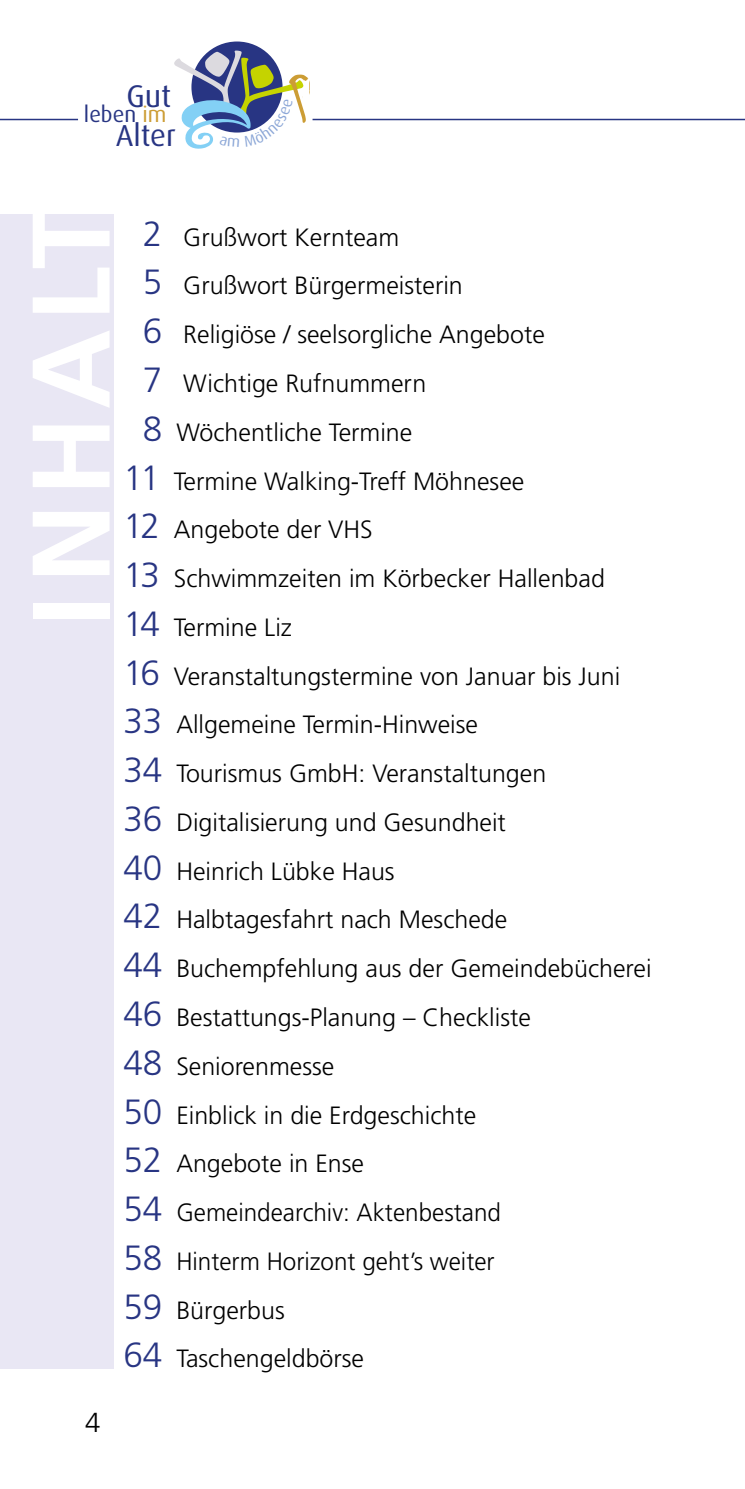
<style>
.page{position:relative;width:745px;height:1489px;background:#fff}
.page>*{position:absolute;margin:0;border:0;box-sizing:border-box;transform-origin:0 0}
.t1{font:700 110px "Frutiger LT Std";letter-spacing:.07em;color:#fff}
.t2{font:31.25px "Dax";color:#283583}
.t3{font:30.25px "Dax";color:#283583}
.t4{font:300 27.5px "Frutiger LT Std";color:#000}
.t5{font:300 25px "Frutiger LT Std";color:#000}
.t6{font:22.25px "Dax";color:#283583}
.s1{color:#cc9d35}
.s2{font-size:35px;color:#283583}
</style>
<div class="page">
<svg style="left:191px;top:41px;width:91px;height:91px"></svg>
<hr style="left:0;top:119px;width:78px;height:1px;background:#283583">
<hr style="left:312px;top:119px;width:432px;height:1px;background:#283583">
<div style="left:0;top:214px;width:113px;height:1154px;background:#e9e7f4"></div>
<svg style="left:191px;top:47px;width:129px;height:86px"></svg>
<p class="t2" style="left:126px;top:78px;width:46px">Gut</p>
<p class="t6" style="left:84px;top:102px;width:84px">leben <span class="s1">im</span></p>
<p class="t3" style="left:116px;top:118px;width:62px">Alter</p>
<h1 class="t1" style="left:7px;top:626px;width:419px;rotate:-90deg">INHALT</h1>
<p class="t5" style="left:143px;top:223px;width:258px"><span class="s2">2</span> Grußwort Kernteam</p>
<p class="t5" style="left:143px;top:271px;width:321px"><span class="s2">5</span> Grußwort Bürgermeisterin</p>
<p class="t5" style="left:143px;top:320px;width:403px"><span class="s2">6</span> Religiöse / seelsorgliche Angebote</p>
<p class="t5" style="left:143px;top:369px;width:285px"><span class="s2">7</span> Wichtige Rufnummern</p>
<p class="t5" style="left:143px;top:418px;width:271px"><span class="s2">8</span> Wöchentliche Termine</p>
<p class="t5" style="left:123px;top:466px;width:402px"><span class="s2">11</span> Termine Walking-Treff Möhnesee</p>
<p class="t5" style="left:123px;top:515px;width:251px"><span class="s2">12</span> Angebote der VHS</p>
<p class="t5" style="left:123px;top:564px;width:482px"><span class="s2">13</span> Schwimmzeiten im Körbecker Hallenbad</p>
<p class="t5" style="left:123px;top:613px;width:170px"><span class="s2">14</span> Termine Liz</p>
<p class="t5" style="left:123px;top:661px;width:498px"><span class="s2">16</span> Veranstaltungstermine von Januar bis Juni</p>
<p class="t5" style="left:123px;top:710px;width:356px"><span class="s2">33</span> Allgemeine Termin-Hinweise</p>
<p class="t5" style="left:123px;top:759px;width:424px"><span class="s2">34</span> Tourismus GmbH: Veranstaltungen</p>
<p class="t5" style="left:123px;top:808px;width:384px"><span class="s2">36</span> Digitalisierung und Gesundheit</p>
<p class="t5" style="left:123px;top:856px;width:272px"><span class="s2">40</span> Heinrich Lübke Haus</p>
<p class="t5" style="left:123px;top:905px;width:385px"><span class="s2">42</span> Halbtagesfahrt nach Meschede</p>
<p class="t5" style="left:123px;top:954px;width:529px"><span class="s2">44</span> Buchempfehlung aus der Gemeindebücherei</p>
<p class="t5" style="left:123px;top:1003px;width:409px"><span class="s2">46</span> Bestattungs-Planung – Checkliste</p>
<p class="t5" style="left:123px;top:1051px;width:212px"><span class="s2">48</span> Seniorenmesse</p>
<p class="t5" style="left:123px;top:1100px;width:354px"><span class="s2">50</span> Einblick in die Erdgeschichte</p>
<p class="t5" style="left:123px;top:1149px;width:242px"><span class="s2">52</span> Angebote in Ense</p>
<p class="t5" style="left:123px;top:1198px;width:379px"><span class="s2">54</span> Gemeindearchiv: Aktenbestand</p>
<p class="t5" style="left:123px;top:1246px;width:372px"><span class="s2">58</span> Hinterm Horizont geht’s weiter</p>
<p class="t5" style="left:123px;top:1295px;width:163px"><span class="s2">59</span> Bürgerbus</p>
<p class="t5" style="left:123px;top:1344px;width:242px"><span class="s2">64</span> Taschengeldbörse</p>
<p class="t4" style="left:85px;top:1406px;width:17px">4</p>
</div>
